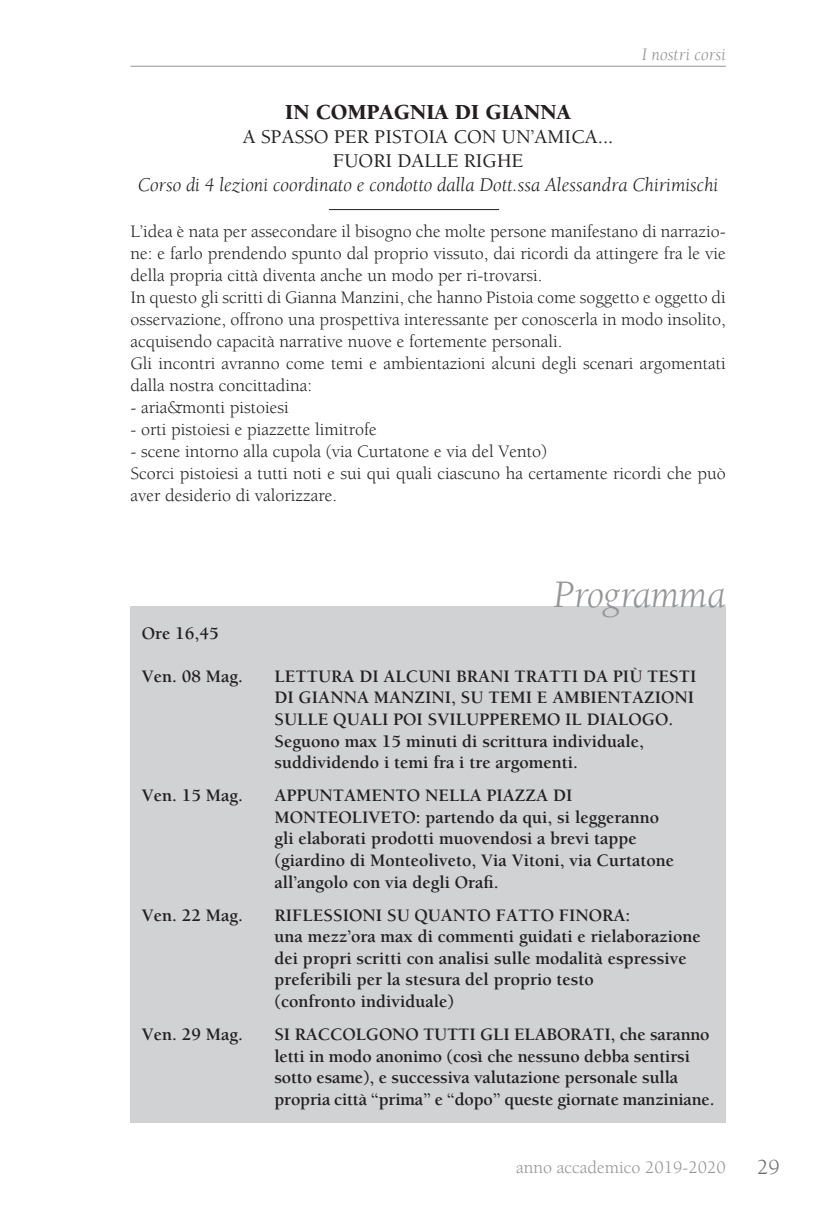
<style>
.page{position:relative;width:828px;height:1225px;background:#fff}
.page>*{position:absolute;margin:0;border:0;box-sizing:border-box;transform-origin:0 0}
.t1{font:italic 40px "Berkeley";letter-spacing:-.01em;color:#939598}
.t2{font:900 22px "Berkeley";color:#231f20}
.t3{font:22px "Berkeley";color:#6c6d70}
.t4{font:italic 20px "Berkeley";color:#231f20}
.t5{font:500 20px/24px "Berkeley";color:#231f20;text-align:center}
.t6{font:700 18px/21.6px "Berkeley";color:#231f20}
.t7{font:18px/22px "Berkeley";color:#231f20}
.t8{font:18px "Berkeley";color:#939598}
.t9{font:italic 18px "Berkeley";letter-spacing:.005em;color:#939598}
</style>
<div class="page">
<hr style="left:130px;top:66px;width:596px;height:1px;background:#939598">
<div style="left:130px;top:607px;width:596px;height:516px;background:#d1d2d4"></div>
<hr style="left:329px;top:209px;width:170px;height:1px;background:#231f20">
<p class="t9" style="left:642px;top:45px;width:86px">I nostri corsi</p>
<p class="t2" style="left:285px;top:100px;width:287px">IN COMPAGNIA DI GIANNA</p>
<p class="t5" style="left:243px;top:125px;width:372px">A SPASSO PER PISTOIA CON UN’AMICA...<br>FUORI DALLE RIGHE</p>
<p class="t4" style="left:138px;top:174px;width:582px">Corso di 4 lezioni coordinato e condotto dalla Dott.ssa Alessandra Chirimischi</p>
<p class="t7" style="left:130px;top:220px;width:597px">L’idea è nata per assecondare il bisogno che molte persone manifestano di narrazio&shy;ne: e farlo prendendo spunto dal proprio vissuto, dai ricordi da attingere fra le vie della propria città diventa anche un modo per ri-trovarsi.<br>In questo gli scritti di Gianna Manzini, che hanno Pistoia come soggetto e oggetto di osservazione, offrono una prospettiva interessante per conoscerla in modo insolito, acquisendo capacità narrative nuove e fortemente personali.<br>Gli incontri avranno come temi e ambientazioni alcuni degli scenari argomentati dalla nostra concittadina:</p>
<p class="t7" style="left:130px;top:396px;width:160px">- aria&amp;monti pistoiesi</p>
<p class="t7" style="left:130px;top:418px;width:248px">- orti pistoiesi e piazzette limitrofe</p>
<p class="t7" style="left:130px;top:440px;width:597px">- scene intorno alla cupola (via Curtatone e via del Vento)<br>Scorci pistoiesi a tutti noti e sui qui quali ciascuno ha certamente ricordi che può aver desiderio di valorizzare.</p>
<h1 class="t1" style="left:553px;top:574px;width:174px">Programma</h1>
<p class="t6" style="left:142px;top:622px;width:78px">Ore 16,45</p>
<p class="t6" style="left:142px;top:665px;width:103px">Ven. 08 Mag.</p>
<p class="t6" style="left:274px;top:665px;width:423px">LETTURA DI ALCUNI BRANI TRATTI DA PIÙ TESTI DI GIANNA MANZINI, SU TEMI E AMBIENTAZIONI SULLE QUALI POI SVILUPPEREMO IL DIALOGO.<br>Seguono max 15 minuti di scrittura individuale, suddividendo i temi fra i tre argomenti.</p>
<p class="t6" style="left:142px;top:785px;width:103px">Ven. 15 Mag.</p>
<p class="t6" style="left:274px;top:785px;width:401px">APPUNTAMENTO NELLA PIAZZA DI MONTEOLIVETO: partendo da qui, si leggeranno gli elaborati prodotti muovendosi a brevi tappe (giardino di Monteoliveto, Via Vitoni, via Curtatone all’angolo con via degli Orafi.</p>
<p class="t6" style="left:142px;top:904px;width:103px">Ven. 22 Mag.</p>
<p class="t6" style="left:274px;top:904px;width:428px">RIFLESSIONI SU QUANTO FATTO FINORA:<br>una mezz’ora max di commenti guidati e rielaborazione dei propri scritti con analisi sulle modalità espressive preferibili per la stesura del proprio testo<br>(confronto individuale)</p>
<p class="t6" style="left:142px;top:1023px;width:103px">Ven. 29 Mag.</p>
<p class="t6" style="left:274px;top:1023px;width:441px">SI RACCOLGONO TUTTI GLI ELABORATI, che saranno letti in modo anonimo (così che nessuno debba sentirsi sotto esame), e successiva valutazione personale sulla propria città “prima” e “dopo” queste giornate manziniane.</p>
<p class="t8" style="left:516px;top:1158px;width:211px">anno accademico 2019-2020</p>
<p class="t3" style="left:757px;top:1155px;width:24px">29</p>
</div>
